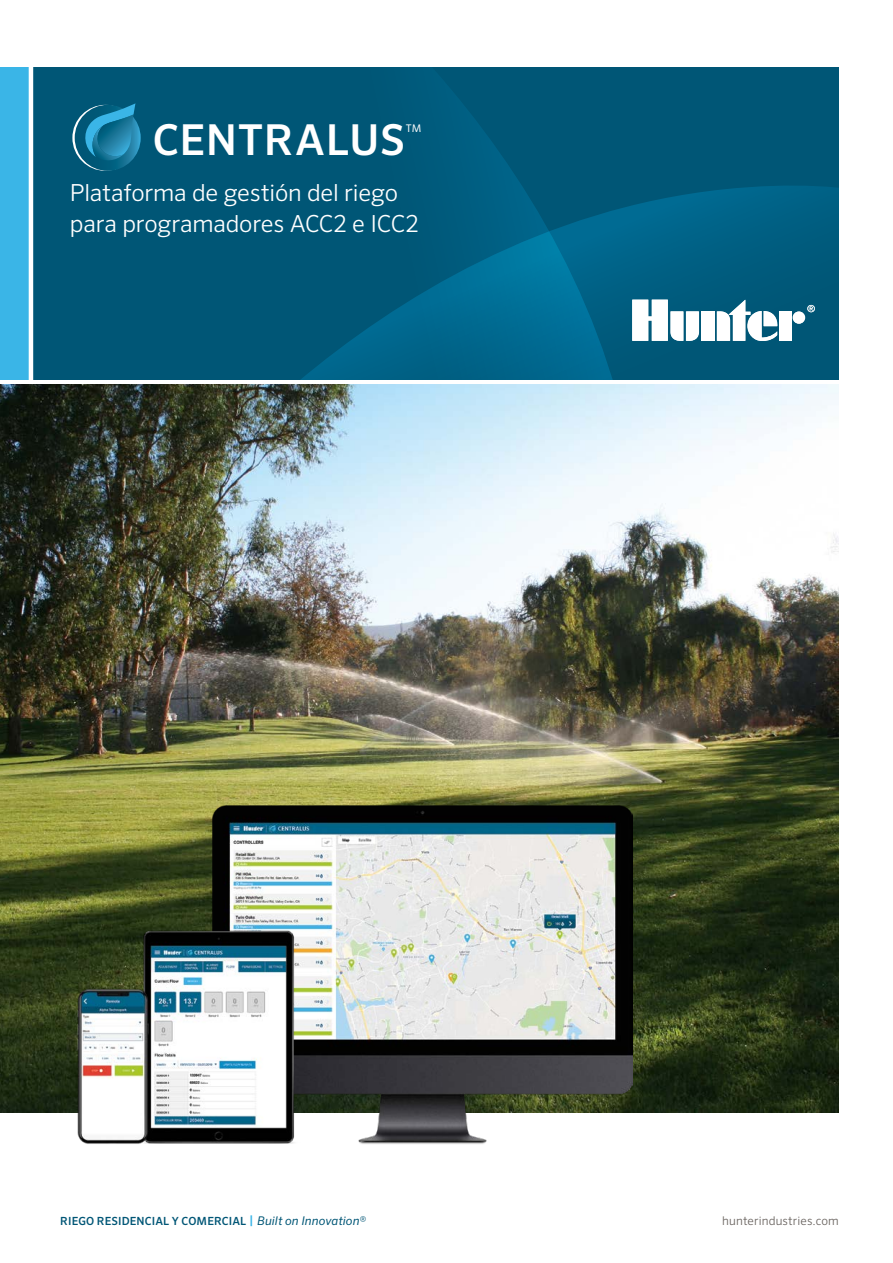
<style>
.page{position:relative;width:893px;height:1263px;background:#fff}
.page>*{position:absolute;margin:0;border:0;box-sizing:border-box;transform-origin:0 0}
.t1{font:500 43.95px "Sero Pro";color:#fff}
.t2{font:500 42.6px "Sero Pro";letter-spacing:.015em;color:#fff}
.t3{font:300 23.55px/31.5px "Sero Pro";letter-spacing:-.01em;color:#fff}
.t4{font:300 12px "Sero Pro";letter-spacing:.01em;color:#68625e}
.t5{font:500 11.25px "Sero Pro";letter-spacing:.01em;color:#005676}
.t6{font:10.5px "Sero Pro";color:#fff}
.s1{font-size:12px;color:#3ab5e7}
.s2{font-weight:400;font-style:italic;font-size:12px}
</style>
<div class="page">
<div style="left:31px;top:67px;width:808px;height:329px;background:#005676"></div>
<svg style="left:671px;top:186px;width:168px;height:155px;fill:#005d80"></svg>
<svg style="left:301px;top:82px;width:370px;height:298px"></svg>
<div style="left:0;top:67px;width:31px;height:329px;background:#3ab5e7"></div>
<hr style="left:29px;top:21px;width:4px;height:377px;background:#fff">
<hr style="left:0;top:380px;width:893px;height:4px;background:#fff">
<svg style="left:72px;top:105px;width:66px;height:66px"></svg>
<svg style="left:75px;top:105px;width:66px;height:66px"></svg>
<svg style="left:82px;top:103px;width:53px;height:59px"></svg>
<div style="left:779px;top:311px;width:13px;height:30px;background:#fff"></div>
<svg style="left:807px;top:305px;width:8px;height:7px"></svg>
<div style="left:701px;top:311px;width:13px;height:30px;background:#fff"></div>
<div style="left:793px;top:312px;width:12px;height:12px;background:#fff;border-radius:50%"></div>
<svg style="left:717px;top:300px;width:61px;height:41px"></svg>
<svg style="left:632px;top:300px;width:67px;height:41px"></svg>
<img style="left:0;top:384px;width:839px;height:728px">
<img style="left:212px;top:805px;width:420px;height:339px">
<img style="left:136px;top:931px;width:165px;height:213px">
<img style="left:72px;top:986px;width:81px;height:158px">
<h1 class="t1" style="left:153px;top:113px;width:251px">CENTRALUS</h1>
<p class="t6" style="left:406px;top:122px;width:17px">TM</p>
<h2 class="t2" style="left:153px;top:115px;width:254px">CENTRALUS</h2>
<p class="t3" style="left:70px;top:176px;width:350px">Plataforma de gestión del riego para programadores ACC2 e ICC2</p>
<p class="t5" style="left:60px;top:1214px;width:307px">RIEGO RESIDENCIAL Y COMERCIAL <span class="s1">|</span> <span class="s2">Built on Innovation®</span></p>
<p class="t4" style="left:722px;top:1213px;width:118px">hunterindustries.com</p>
</div>
